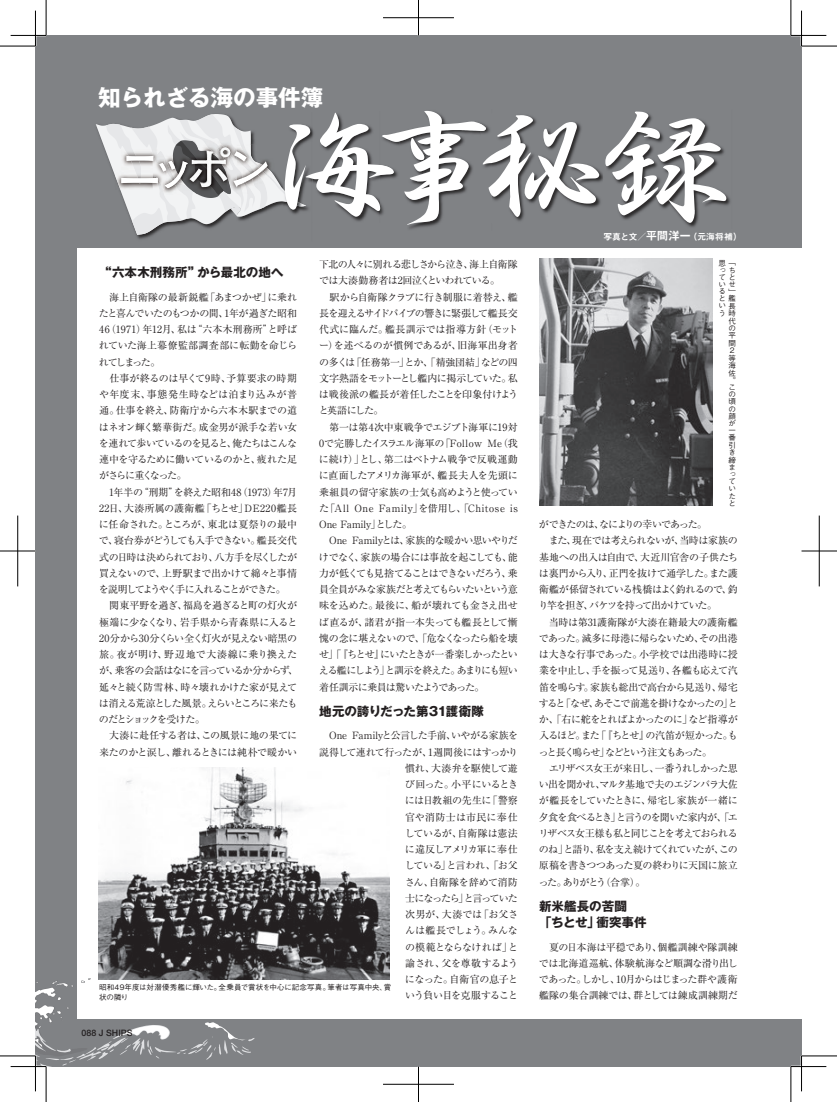
<style>
.page{position:relative;width:837px;height:1102px;background:#fff}
.page>*{position:absolute;margin:0;border:0;box-sizing:border-box;transform-origin:0 0}
.t1{font:700 22.5px "Gothic MB101 Pro";color:#fff}
.t2{font:700 12.5px/16.2px "Gothic MB101 Pro";color:#231f20}
.t3{font:10px/16.2px "Ryumin Pro";letter-spacing:-.05em;color:#231f20}
.t4{font:10px/16.2px "Ryumin Pro";letter-spacing:-.07em;color:#231f20}
.t5{font:8.88px "Midashi Go Pro MB31";color:#fff}
.t6{font:500 8.88px "Helvetica Neue";color:#231f20}
.t7{font:500 7.5px/7.2px "Gothic BBB Pro";color:#231f20}
.s1{font-size:11.5px}
</style>
<div class="page">
<div style="left:35px;top:35px;width:766px;height:1032px;background:#808285"></div>
<img style="left:635px;top:111px;width:95px;height:116px">
<svg style="left:605px;top:112px;width:121px;height:111px"></svg>
<svg style="left:96px;top:111px;width:503px;height:124px"></svg>
<img style="left:189px;top:140px;width:41px;height:47px">
<div style="left:77px;top:248px;width:724px;height:771px;background:#fff"></div>
<svg style="left:35px;top:978px;width:220px;height:89px"></svg>
<img style="left:98px;top:767px;width:291px;height:213px">
<img style="left:539px;top:259px;width:172px;height:247px">
<hr style="left:800px;top:11px;width:2px;height:35px;background:#fff">
<hr style="left:800px;top:1056px;width:2px;height:35px;background:#fff">
<hr style="left:0;top:46px;width:35px;height:1px;background:#000">
<hr style="left:801px;top:46px;width:35px;height:1px;background:#000">
<hr style="left:0;top:1056px;width:35px;height:1px;background:#000">
<hr style="left:801px;top:1056px;width:35px;height:1px;background:#000">
<hr style="left:46px;top:0;width:1px;height:35px;background:#000">
<hr style="left:46px;top:1067px;width:1px;height:35px;background:#000">
<hr style="left:790px;top:0;width:1px;height:35px;background:#000">
<hr style="left:790px;top:1067px;width:1px;height:35px;background:#000">
<hr style="left:11px;top:35px;width:35px;height:1px;background:#000">
<hr style="left:790px;top:35px;width:36px;height:1px;background:#000">
<hr style="left:11px;top:1066px;width:35px;height:1px;background:#000">
<hr style="left:790px;top:1066px;width:36px;height:1px;background:#000">
<hr style="left:35px;top:11px;width:1px;height:35px;background:#000">
<hr style="left:35px;top:1056px;width:1px;height:35px;background:#000">
<hr style="left:801px;top:11px;width:1px;height:35px;background:#000">
<hr style="left:801px;top:1056px;width:1px;height:35px;background:#000">
<hr style="left:383px;top:18px;width:71px;height:1px;background:#000">
<hr style="left:418px;top:0;width:1px;height:35px;background:#000">
<hr style="left:383px;top:1084px;width:71px;height:1px;background:#000">
<hr style="left:418px;top:1067px;width:1px;height:35px;background:#000">
<hr style="left:0;top:551px;width:35px;height:1px;background:#000">
<hr style="left:18px;top:516px;width:1px;height:70px;background:#000">
<hr style="left:801px;top:551px;width:35px;height:1px;background:#000">
<hr style="left:818px;top:516px;width:1px;height:70px;background:#000">
<h1 class="t1" style="left:98px;top:78px;width:226px">知られざる海の事件簿</h1>
<p class="t3" style="left:319px;top:256px;width:201px">下北の人々に別れる悲しさから泣き、海上自衛隊では大湊勤務者は2回泣くといわれている。<br>　駅から自衛隊クラブに行き制服に着替え、艦長を迎えるサイドパイプの響きに緊張して艦長交代式に臨んだ。艦長訓示では指導方針（モットー）を述べるのが慣例であるが、旧海軍出身者の多くは「任務第一」とか、「精強団結」などの四文字熟語をモットーとし艦内に掲示していた。私は戦後派の艦長が着任したことを印象付けようと英語にした。<br>　第一は第4次中東戦争でエジプト海軍に19対<br>0で完勝したイスラエル海軍の「Follow Me（我に続け）」とし、第二はベトナム戦争で反戦運動に直面したアメリカ海軍が、艦長夫人を先頭に乗組員の留守家族の士気も高めようと使っていた「All One Family」を借用し、「Chitose is<br>One Family」とした。<br>　One Familyとは、家族的な暖かい思いやりだけでなく、家族の場合には事故を起こしても、能力が低くても見捨てることはできないだろう、乗員全員がみな家族だと考えてもらいたいという意味を込めた。最後に、船が壊れても金さえ出せば直るが、諸君が指一本失っても艦長として慚愧の念に堪えないので、「危なくなったら船を壊せ」「『ちとせ』にいたときが一番楽しかったといえる艦にしよう」と訓示を終えた。あまりにも短い着任訓示に乗員は驚いたようであった。</p>
<p class="t2" style="left:319px;top:701px;width:166px">地元の誇りだった第31護衛隊</p>
<p class="t3" style="left:319px;top:727px;width:200px;text-align:right">　One Familyと公言した手前、いやがる家族を説得して連れて行ったが、1週間後にはすっかり慣れ、大湊弁を駆使して遊<br>び回った。小平にいるとき<br>には日教組の先生に「警察<br>官や消防士は市民に奉仕<br>しているが、自衛隊は憲法<br>に違反しアメリカ軍に奉仕<br>している」と言われ、「お父<br>さん、自衛隊を辞めて消防<br>士になったら」と言っていた<br>次男が、大湊では「お父さ<br>んは艦長でしょう。みんな<br>の模範とならなければ」と<br>諭され、父を尊敬するよう<br>になった。自衛官の息子と<br>いう負い目を克服すること</p>
<p class="t2" style="left:99px;top:262px;width:186px">“六本木刑務所”から最北の地へ</p>
<p class="t3" style="left:99px;top:288px;width:201px">　海上自衛隊の最新鋭艦「あまつかぜ」に乗れたと喜んでいたのもつかの間、1年が過ぎた昭和<br>46（1971）年12月、私は“六本木刑務所”と呼ばれていた海上幕僚監部調査部に転勤を命じられてしまった。<br>　仕事が終るのは早くて9時、予算要求の時期や年度末、事態発生時などは泊まり込みが普通。仕事を終え、防衛庁から六本木駅までの道はネオン輝く繁華街だ。成金男が派手な若い女を連れて歩いているのを見ると、俺たちはこんな連中を守るために働いているのかと、疲れた足がさらに重くなった。<br>　1年半の“刑期”を終えた昭和48（1973）年7月<br>22日、大湊所属の護衛艦「ちとせ」DE220艦長に任命された。ところが、東北は夏祭りの最中で、寝台券がどうしても入手できない。艦長交代式の日時は決められており、八方手を尽くしたが買えないので、上野駅まで出かけて綿々と事情を説明してようやく手に入れることができた。　関東平野を過ぎ、福島を過ぎると町の灯火が極端に少なくなり、岩手県から青森県に入ると<br>20分から30分くらい全く灯火が見えない暗黒の旅。夜が明け、野辺地で大湊線に乗り換えたが、乗客の会話はなにを言っているか分からず、延々と続く防雪林、時々壊れかけた家が見えては消える荒涼とした風景。えらいところに来たものだとショックを受けた。<br>　大湊に赴任する者は、この風景に地の果てに来たのかと涙し、離れるときには純朴で暖かい</p>
<p class="t7" style="left:99px;top:981px;width:293px;line-height:10px">昭和49年度は対潜優秀艦に輝いた。全乗員で賞状を中心に記念写真。筆者は写真中央、賞状の隣り</p>
<p class="t6" style="left:82px;top:1027px;width:52px">088 J SHIPS</p>
<p class="t5" style="left:603px;top:230px;width:140px">写真と文／<span class="s1">平間洋一</span>（元海将補）</p>
<p class="t7" style="left:718px;top:259px;width:19px">思<br>っちて<br>いせる<br>と<br>い長う</p>
<p class="t7" style="left:728px;top:254px;width:9px;line-height:14.8px">「と」</p>
<p class="t7" style="left:728px;top:290px;width:9px;line-height:14.9px">艦時</p>
<p class="t7" style="left:728px;top:316px;width:9px">代の平間<br>２等海佐。</p>
<p class="t7" style="left:728px;top:382px;width:9px">この頃の顔が一番引き締まっていたと</p>
<p class="t4" style="left:538px;top:516px;width:201px">ができたのは、なによりの幸いであった。<br>　また、現在では考えられないが、当時は家族の基地への出入は自由で、大近川官舎の子供たちは裏門から入り、正門を抜けて通学した。また護衛艦が係留されている桟橋はよく釣れるので、釣り竿を担ぎ、バケツを持って出かけていた。<br>　当時は第31護衛隊が大湊在籍最大の護衛艦であった。滅多に母港に帰らないため、その出港は大きな行事であった。小学校では出港時に授業を中止し、手を振って見送り、各艦も応えて汽笛を鳴らす。家族も総出で高台から見送り、帰宅すると「なぜ、あそこで前進を掛けなかったの」とか、「右に舵をとればよかったのに」など指導が入るほど。また「『ちとせ』の汽笛が短かった。もっと長く鳴らせ」などという注文もあった。<br>　エリザベス女王が来日し、一番うれしかった思い出を聞かれ、マルタ基地で夫のエジンバラ大佐が艦長をしていたときに、帰宅し家族が一緒に夕食を食べるとき」と言うのを聞いた家内が、「エリザベス女王様も私と同じことを考えておられるのね」と語り、私を支え続けてくれていたが、この原稿を書きつつあった夏の終わりに天国に旅立った。ありがとう（合掌）。</p>
<p class="t2" style="left:539px;top:896px;width:109px">新米艦長の苦闘<br>「ちとせ」衝突事件</p>
<p class="t3" style="left:538px;top:938px;width:200px;text-align:justify">　夏の日本海は平穏であり、個艦訓練や隊訓練では北海道巡航、体験航海など順調な滑り出しであった。しかし、10月からはじまった群や護衛艦隊の集合訓練では、群としては錬成訓練期だ</p>
</div>
